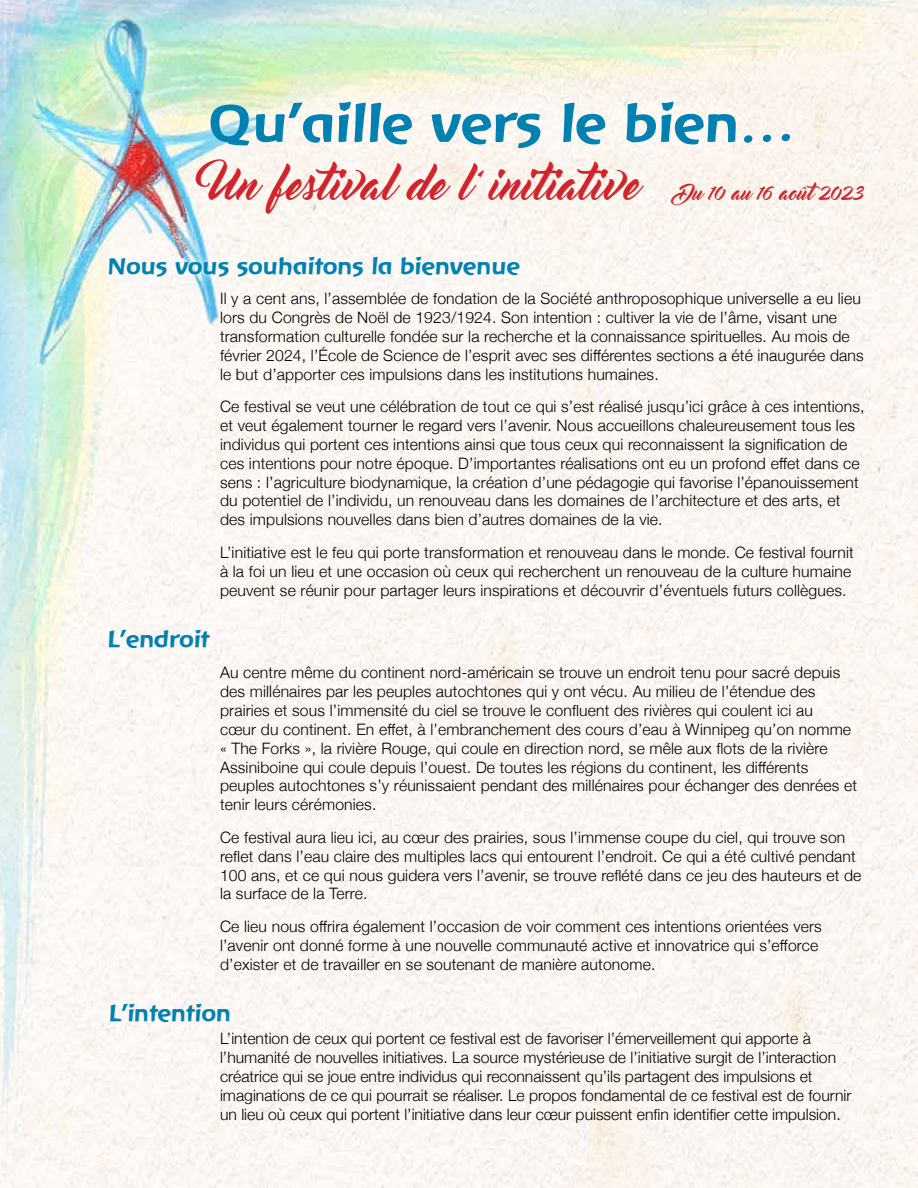
<style>
.page{position:relative;width:918px;height:1188px;background:#fff}
.page>*{position:absolute;margin:0;border:0;box-sizing:border-box;transform-origin:0 0}
.t1{font:55.5px "Baar Goetheanis";color:#0081b2}
.t2{font:42px "Master Of Break";color:#d2232a}
.t3{font:24px "Baar Goetheanis";color:#0081b2}
.t4{font:300 15.75px/18.9px "Helvetica Neue";letter-spacing:.01em;color:#000}
.s1{font-size:19.5px}
</style>
<div class="page">
<img style="left:0;top:0;width:918px;height:1188px">
<div style="left:99px;top:248px;width:430px;height:38px;background:#fff;opacity:.75"></div>
<svg style="left:174px;top:66px;width:650px;height:117px;fill:#fbf5ed"></svg>
<div style="left:195px;top:158px;width:451px;height:57px;background:#fcf7f0"></div>
<h1 class="t1" style="left:209px;top:93px;width:592px">Qu’aille vers le bien…</h1>
<h2 class="t2" style="left:209px;top:161px;width:657px">Un festival de l’initiative <span class="s1">Du 10 au 16 août 2023</span></h2>
<h3 class="t3" style="left:108px;top:253px;width:414px">Nous vous souhaitons la bienvenue</h3>
<p class="t4" style="left:220px;top:288px;width:645px">Il y a cent ans, l’assemblée de fondation de la Société anthroposophique universelle a eu lieu lors du Congrès de Noël de 1923/1924. Son intention : cultiver la vie de l’âme, visant une transformation culturelle fondée sur la recherche et la connaissance spirituelles. Au mois de février 2024, l’École de Science de l’esprit avec ses différentes sections a été inaugurée dans le but d’apporter ces impulsions dans les institutions humaines.</p>
<p class="t4" style="left:220px;top:396px;width:646px">Ce festival se veut une célébration de tout ce qui s’est réalisé jusqu’ici grâce à ces intentions, et veut également tourner le regard vers l’avenir. Nous accueillons chaleureusement tous les individus qui portent ces intentions ainsi que tous ceux qui reconnaissent la signification de ces intentions pour notre époque. D’importantes réalisations ont eu un profond effet dans ce sens : l’agriculture biodynamique, la création d’une pédagogie qui favorise l’épanouissement du potentiel de l’individu, un renouveau dans les domaines de l’architecture et des arts, et des impulsions nouvelles dans bien d’autres domaines de la vie.</p>
<p class="t4" style="left:220px;top:542px;width:635px">L’initiative est le feu qui porte transformation et renouveau dans le monde. Ce festival fournit à la foi un lieu et une occasion où ceux qui recherchent un renouveau de la culture humaine peuvent se réunir pour partager leurs inspirations et découvrir d’éventuels futurs collègues.</p>
<h3 class="t3" style="left:108px;top:626px;width:103px">L’endroit</h3>
<p class="t4" style="left:220px;top:662px;width:638px">Au centre même du continent nord-américain se trouve un endroit tenu pour sacré depuis des millénaires par les peuples autochtones qui y ont vécu. Au milieu de l’étendue des prairies et sous l’immensité du ciel se trouve le confluent des rivières qui coulent ici au<br>cœur du continent. En effet, à l’embranchement des cours d’eau à Winnipeg qu’on nomme « The Forks », la rivière Rouge, qui coule en direction nord, se mêle aux flots de la rivière Assiniboine qui coule depuis l’ouest. De toutes les régions du continent, les différents peuples autochtones s’y réunissaient pendant des millénaires pour échanger des denrées et tenir leurs cérémonies.</p>
<p class="t4" style="left:220px;top:827px;width:643px">Ce festival aura lieu ici, au cœur des prairies, sous l’immense coupe du ciel, qui trouve son reflet dans l’eau claire des multiples lacs qui entourent l’endroit. Ce qui a été cultivé pendant 100 ans, et ce qui nous guidera vers l’avenir, se trouve reflété dans ce jeu des hauteurs et de la surface de la Terre.</p>
<p class="t4" style="left:220px;top:916px;width:603px">Ce lieu nous offrira également l’occasion de voir comment ces intentions orientées vers l’avenir ont donné forme à une nouvelle communauté active et innovatrice qui s’efforce d’exister et de travailler en se soutenant de manière autonome.</p>
<h3 class="t3" style="left:110px;top:1000px;width:123px">L’intention</h3>
<p class="t4" style="left:220px;top:1028px;width:633px">L’intention de ceux qui portent ce festival est de favoriser l’émerveillement qui apporte à l’humanité de nouvelles initiatives. La source mystérieuse de l’initiative surgit de l’interaction créatrice qui se joue entre individus qui reconnaissent qu’ils partagent des impulsions et imaginations de ce qui pourrait se réaliser. Le propos fondamental de ce festival est de fournir un lieu où ceux qui portent l’initiative dans leur cœur puissent enfin identifier cette impulsion.</p>
</div>
